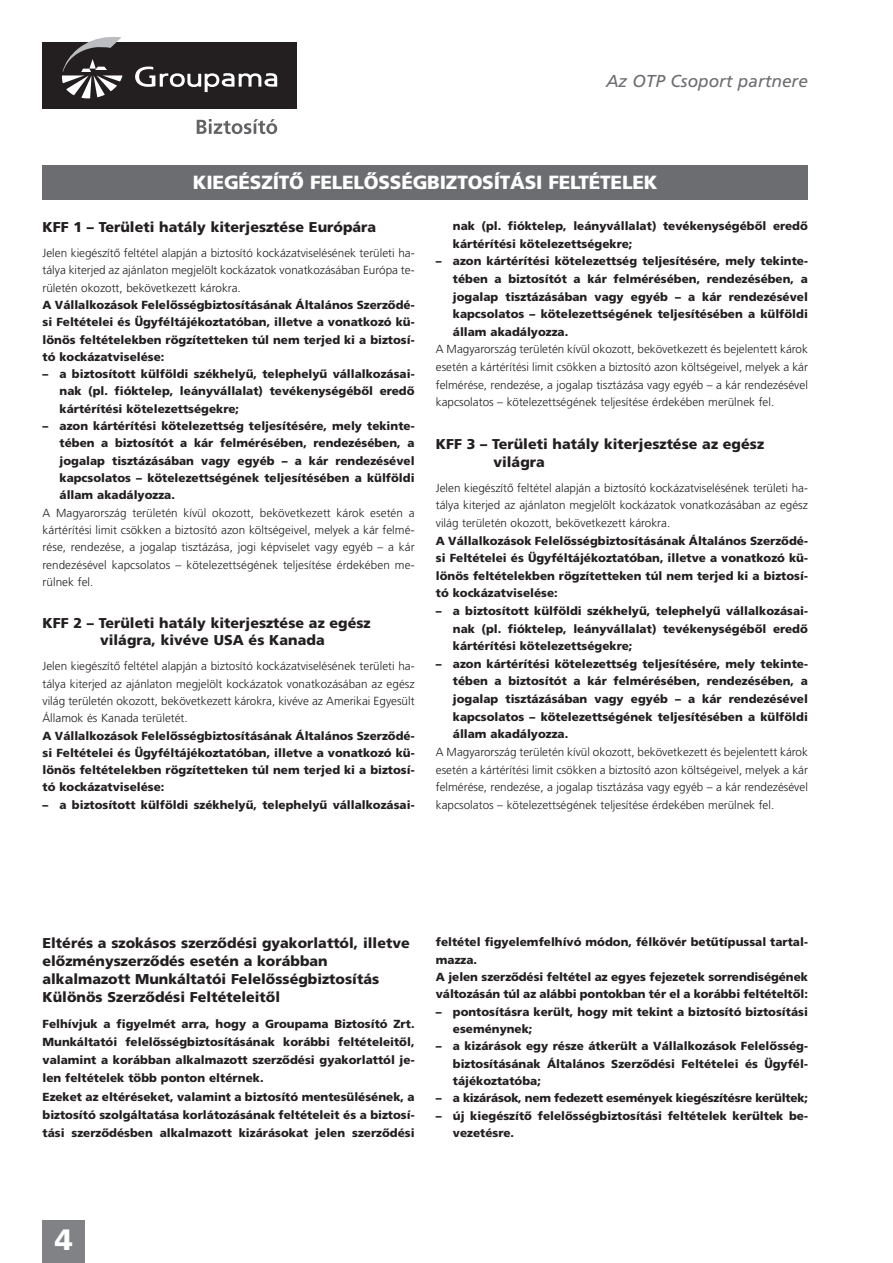
<style>
.page{position:relative;width:893px;height:1263px;background:#fff}
.page>*{position:absolute;margin:0;border:0;box-sizing:border-box;transform-origin:0 0}
.t1{font:700 29.4px "Frutiger M";color:#fff}
.t2{font:700 19.05px "Frutiger M";letter-spacing:-.01em;color:#fff}
.t3{font:italic 17.25px "Frutiger M";color:#6c6d70}
.t4{font:700 14.25px/18px "Frutiger M";color:#231f20}
.t5{font:700 11.7px/17.5px "Frutiger M";color:#231f20;text-align:justify}
.t6{font:11.7px/17.2px "Frutiger M Light";color:#231f20;text-align:justify}
.t7{font:700 11.7px "Frutiger M";letter-spacing:-.02em;color:#231f20}
</style>
<div class="page">
<div style="left:43px;top:1220px;width:42px;height:43px;background:#808285"></div>
<div style="left:43px;top:166px;width:765px;height:34px;background:#6c6d70"></div>
<div style="left:43px;top:43px;width:254px;height:66px;background:#231f20"></div>
<svg style="left:135px;top:67px;width:142px;height:25px"></svg>
<svg style="left:62px;top:37px;width:61px;height:61px"></svg>
<svg style="left:197px;top:119px;width:80px;height:15px"></svg>
<h3 class="t3" style="left:606px;top:74px;width:203px">Az OTP Csoport partnere</h3>
<h2 class="t2" style="left:193px;top:175px;width:466px">KIEGÉSZÍTŐ FELELŐSSÉGBIZTOSÍTÁSI FELTÉTELEK</h2>
<p class="t4" style="left:43px;top:219px;width:335px">KFF 1 – Területi hatály kiterjesztése Európára</p>
<p class="t6" style="left:43px;top:245px;width:374px">Jelen kiegészítő feltétel alapján a biztosító kockázatviselésének területi ha&shy;tálya kiterjed az ajánlaton megjelölt kockázatok vonatkozásában Európa te&shy;rületén okozott, bekövetkezett károkra.</p>
<p class="t5" style="left:43px;top:297px;width:374px">A Vállalkozások Felelősségbiztosításának Általános Szerződé&shy;si Feltételei és Ügyféltájékoztatóban, illetve a vonatkozó kü&shy;lönös feltételekben rögzítetteken túl nem terjed ki a biztosí&shy;tó kockázatviselése:</p>
<p class="t5" style="left:60px;top:366px;width:357px;text-indent:-17px">– a biztosított külföldi székhelyű, telephelyű vállalkozásai&shy;nak (pl. fióktelep, leányvállalat) tevékenységéből eredő kártérítési kötelezettségekre;</p>
<p class="t5" style="left:60px;top:418px;width:357px;text-indent:-17px">– azon kártérítési kötelezettség teljesítésére, mely tekinte&shy;tében a biztosítót a kár felmérésében, rendezésében, a jogalap tisztázásában vagy egyéb – a kár rendezésével kapcsolatos – kötelezettségének teljesítésében a külföldi állam akadályozza.</p>
<p class="t6" style="left:43px;top:505px;width:374px">A Magyarország területén kívül okozott, bekövetkezett károk esetén a kártérítési limit csökken a biztosító azon költségeivel, melyek a kár felmé&shy;rése, rendezése, a jogalap tisztázása, jogi képviselet vagy egyéb – a kár rendezésével kapcsolatos – kötelezettségének teljesítése érdekében me&shy;rülnek fel.</p>
<p class="t4" style="left:100px;top:616px;width:272px;line-height:17.1px;text-indent:-58px">KFF 2 – Területi hatály kiterjesztése az egész világra, kivéve USA és Kanada</p>
<p class="t6" style="left:43px;top:658px;width:374px">Jelen kiegészítő feltétel alapján a biztosító kockázatviselésének területi ha&shy;tálya kiterjed az ajánlaton megjelölt kockázatok vonatkozásában az egész világ területén okozott, bekövetkezett károkra, kivéve az Amerikai Egyesült Államok és Kanada területét.</p>
<p class="t5" style="left:43px;top:728px;width:374px">A Vállalkozások Felelősségbiztosításának Általános Szerződé&shy;si Feltételei és Ügyféltájékoztatóban, illetve a vonatkozó kü&shy;lönös feltételekben rögzítetteken túl nem terjed ki a biztosí&shy;tó kockázatviselése:</p>
<p class="t5" style="left:43px;top:797px;width:374px">– a biztosított külföldi székhelyű, telephelyű vállalkozásai-</p>
<p class="t5" style="left:453px;top:218px;width:357px">nak (pl. fióktelep, leányvállalat) tevékenységéből eredő kártérítési kötelezettségekre;</p>
<p class="t5" style="left:453px;top:253px;width:357px;text-indent:-17px">– azon kártérítési kötelezettség teljesítésére, mely tekinte&shy;tében a biztosítót a kár felmérésében, rendezésében, a jogalap tisztázásában vagy egyéb – a kár rendezésével kapcsolatos – kötelezettségének teljesítésében a külföldi állam akadályozza.</p>
<p class="t6" style="left:436px;top:341px;width:374px">A Magyarország területén kívül okozott, bekövetkezett és bejelentett károk esetén a kártérítési limit csökken a biztosító azon költségeivel, melyek a kár felmérése, rendezése, a jogalap tisztázása vagy egyéb – a kár rendezésével kapcsolatos – kötelezettségének teljesítése érdekében merülnek fel.</p>
<p class="t4" style="left:493px;top:437px;width:272px;line-height:17.4px;text-indent:-58px">KFF 3 – Területi hatály kiterjesztése az egész világra</p>
<p class="t6" style="left:436px;top:480px;width:374px">Jelen kiegészítő feltétel alapján a biztosító kockázatviselésének területi ha&shy;tálya kiterjed az ajánlaton megjelölt kockázatok vonatkozásában az egész világ területén okozott, bekövetkezett károkra.</p>
<p class="t5" style="left:436px;top:533px;width:374px">A Vállalkozások Felelősségbiztosításának Általános Szerződé&shy;si Feltételei és Ügyféltájékoztatóban, illetve a vonatkozó kü&shy;lönös feltételekben rögzítetteken túl nem terjed ki a biztosí&shy;tó kockázatviselése:</p>
<p class="t5" style="left:453px;top:603px;width:357px;text-indent:-17px">– a biztosított külföldi székhelyű, telephelyű vállalkozásai&shy;nak (pl. fióktelep, leányvállalat) tevékenységéből eredő kártérítési kötelezettségekre;</p>
<p class="t5" style="left:453px;top:656px;width:357px;text-indent:-17px">– azon kártérítési kötelezettség teljesítésére, mely tekinte&shy;tében a biztosítót a kár felmérésében, rendezésében, a jogalap tisztázásában vagy egyéb – a kár rendezésével kapcsolatos – kötelezettségének teljesítésében a külföldi állam akadályozza.</p>
<p class="t6" style="left:436px;top:744px;width:374px">A Magyarország területén kívül okozott, bekövetkezett és bejelentett károk esetén a kártérítési limit csökken a biztosító azon költségeivel, melyek a kár felmérése, rendezése, a jogalap tisztázása vagy egyéb – a kár rendezésével kapcsolatos – kötelezettségének teljesítése érdekében merülnek fel.</p>
<p class="t4" style="left:43px;top:935px;width:369px">Eltérés a szokásos szerződési gyakorlattól, illetve előzményszerződés esetén a korábban alkalmazott Munkáltatói Felelősségbiztosítás Különös Szerződési Feltételeitől</p>
<p class="t5" style="left:43px;top:1016px;width:374px;line-height:18.1px;text-align:left">Felhívjuk a figyelmét arra, hogy a Groupama Biztosító Zrt.<br>Munkáltatói felelősségbiztosításának korábbi feltételeitől, valamint a korábban alkalmazott szerződési gyakorlattól je&shy;len feltételek több ponton eltérnek.<br>Ezeket az eltéréseket, valamint a biztosító mentesülésének, a biztosító szolgáltatása korlátozásának feltételeit és a biztosí&shy;tási szerződésben alkalmazott kizárásokat jelen szerződési</p>
<p class="t5" style="left:436px;top:934px;width:374px;text-align:left">feltétel figyelemfelhívó módon, félkövér betűtípussal tartal&shy;mazza.<br>A jelen szerződési feltétel az egyes fejezetek sorrendiségének változásán túl az alábbi pontokban tér el a korábbi feltételtől:</p>
<p class="t5" style="left:453px;top:1004px;width:357px;text-indent:-17px">– pontosításra került, hogy mit tekint a biztosító biztosítási eseménynek;</p>
<p class="t5" style="left:453px;top:1038px;width:357px;text-indent:-17px">– a kizárások egy része átkerült a Vállalkozások Felelősség&shy;biztosításának Általános Szerződési Feltételei és Ügyfél&shy;tájékoztatóba;</p>
<p class="t7" style="left:436px;top:1093px;width:374px">– a kizárások, nem fedezett események kiegészítésre kerültek;</p>
<p class="t5" style="left:453px;top:1108px;width:357px;text-indent:-17px">– új kiegészítő felelősségbiztosítási feltételek kerültek be&shy;vezetésre.</p>
<h1 class="t1" style="left:55px;top:1227px;width:20px">4</h1>
</div>
